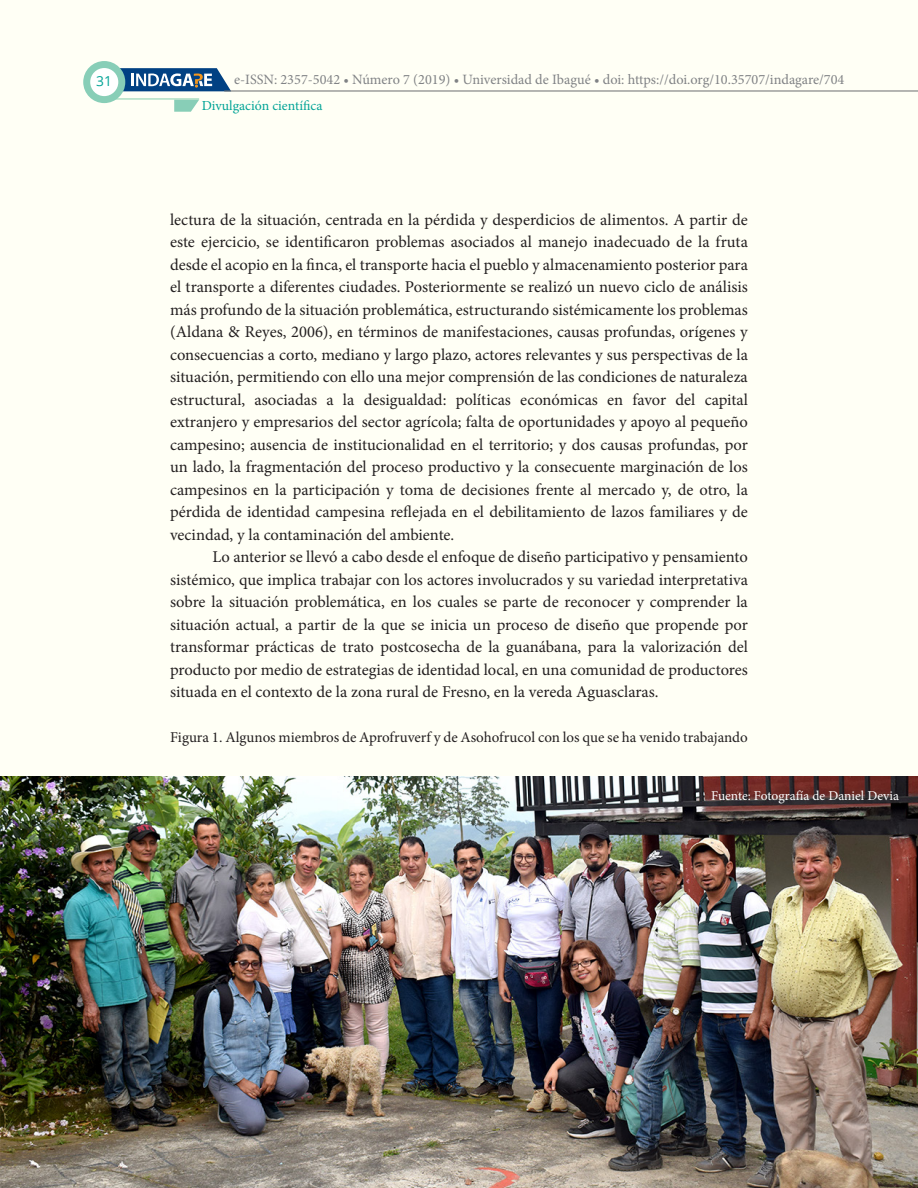
<style>
.page{position:relative;width:918px;height:1188px;background:#fff}
.page>*{position:absolute;margin:0;border:0;box-sizing:border-box;transform-origin:0 0}
.t1{font:16.5px/22.5px "Minion Pro";color:#231f20;text-align:justify}
.t2{font:15px "Minion Pro";color:#231f20}
.t3{font:14.25px "Minion Pro";color:#808285}
.t4{font:13.8px "Minion Pro";color:#00a396}
.t5{font:13.8px "Open Sans";color:#00a396}
.t6{font:13.5px "Minion Pro";color:#fff}
</style>
<div class="page">
<div style="left:0;top:0;width:918px;height:830px;background:#fffff5"></div>
<img style="left:0;top:777px;width:918px;height:411px">
<hr style="left:96px;top:98px;width:103px;height:2px;background:#5dc094">
<svg style="left:174px;top:100px;width:25px;height:12px"></svg>
<div style="left:83px;top:61px;width:42px;height:42px;background:#88ceb7;border-radius:50%"></div>
<div style="left:90px;top:68px;width:28px;height:28px;background:#fff;border-radius:50%"></div>
<svg style="left:109px;top:68px;width:122px;height:23px"></svg>
<hr style="left:224px;top:91px;width:694px;height:1px;background:#6c6d70">
<p class="t5" style="left:96px;top:72px;width:17px">31</p>
<p class="t3" style="left:234px;top:70px;width:612px">e-ISSN: 2357-5042 • Número 7 (2019) • Universidad de Ibagué • doi: https://doi.org/10.35707/indagare/704</p>
<p class="t4" style="left:202px;top:96px;width:122px">Divulgación científica</p>
<p class="t1" style="left:170px;top:208px;width:579px">lectura de la situación, centrada en la pérdida y desperdicios de alimentos. A partir de este ejercicio, se identificaron problemas asociados al manejo inadecuado de la fruta desde el acopio en la finca, el transporte hacia el pueblo y almacenamiento posterior para el transporte a diferentes ciudades. Posteriormente se realizó un nuevo ciclo de análisis más profundo de la situación problemática, estructurando sistémicamente los problemas (Aldana &amp; Reyes, 2006), en términos de manifestaciones, causas profundas, orígenes y consecuencias a corto, mediano y largo plazo, actores relevantes y sus perspectivas de la situación, permitiendo con ello una mejor comprensión de las condiciones de naturaleza estructural, asociadas a la desigualdad: políticas económicas en favor del capital extranjero y empresarios del sector agrícola; falta de oportunidades y apoyo al pequeño campesino; ausencia de institucionalidad en el territorio; y dos causas profundas, por un lado, la fragmentación del proceso productivo y la consecuente marginación de los campesinos en la participación y toma de decisiones frente al mercado y, de otro, la pérdida de identidad campesina reflejada en el debilitamiento de lazos familiares y de vecindad, y la contaminación del ambiente.</p>
<p class="t1" style="left:170px;top:546px;width:579px;text-indent:43px">Lo anterior se llevó a cabo desde el enfoque de diseño participativo y pensamiento sistémico, que implica trabajar con los actores involucrados y su variedad interpretativa sobre la situación problemática, en los cuales se parte de reconocer y comprender la situación actual, a partir de la que se inicia un proceso de diseño que propende por transformar prácticas de trato postcosecha de la guanábana, para la valorización del producto por medio de estrategias de identidad local, en una comunidad de productores situada en el contexto de la zona rural de Fresno, en la vereda Aguasclaras.</p>
<p class="t2" style="left:170px;top:727px;width:579px">Figura 1. Algunos miembros de Aprofruverf y de Asohofrucol con los que se ha venido trabajando</p>
<p class="t6" style="left:711px;top:786px;width:189px">Fuente: Fotografía de Daniel Devia</p>
</div>
